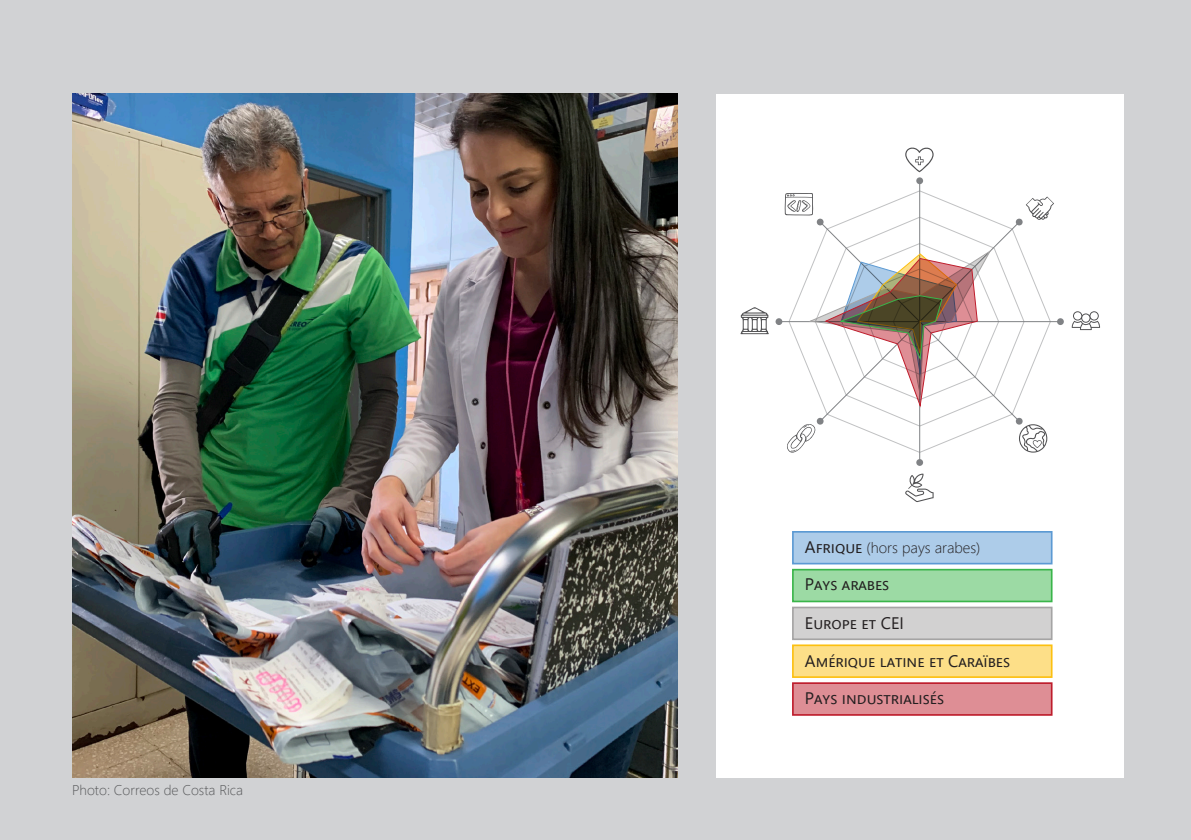
<style>
.page{position:relative;width:1191px;height:840px;background:#fff}
.page>*{position:absolute;margin:0;border:0;box-sizing:border-box;transform-origin:0 0}
.t1{font:16.6px "Segoe UI";color:#231f20}
.t2{font:300 15px "Segoe UI";color:#231f20}
.t3{font:300 14px "Segoe UI";color:#57585a}
.s1{font-weight:400;font-size:16.6px}
</style>
<div class="page">
<div style="left:0;top:0;width:1191px;height:839px;background:#d1d2d4"></div>
<div style="left:716px;top:94px;width:408px;height:683px;background:#fff"></div>
<img style="left:72px;top:94px;width:605px;height:683px">
<hr style="left:779px;top:321px;width:281px;height:1px;background:#808285">
<div style="left:1057px;top:318px;width:6px;height:7px;background:#808285;border-radius:50%"></div>
<div style="left:775px;top:318px;width:7px;height:7px;background:#808285;border-radius:50%"></div>
<hr style="left:919px;top:180px;width:1px;height:282px;background:#808285">
<div style="left:916px;top:177px;width:7px;height:7px;background:#808285;border-radius:50%"></div>
<div style="left:916px;top:459px;width:7px;height:6px;background:#808285;border-radius:50%"></div>
<svg style="left:789px;top:190px;width:261px;height:262px"></svg>
<svg style="left:807px;top:248px;width:185px;height:161px"></svg>
<svg style="left:905px;top:147px;width:28px;height:25px"></svg>
<svg style="left:784px;top:193px;width:40px;height:33px"></svg>
<svg style="left:740px;top:307px;width:29px;height:27px"></svg>
<svg style="left:787px;top:417px;width:37px;height:36px"></svg>
<svg style="left:905px;top:473px;width:28px;height:29px"></svg>
<svg style="left:1015px;top:417px;width:32px;height:35px"></svg>
<svg style="left:1071px;top:311px;width:29px;height:19px"></svg>
<svg style="left:1015px;top:196px;width:39px;height:30px"></svg>
<div style="left:793px;top:531px;width:258px;height:32px;background:#adcce9"></div>
<div style="left:792px;top:530px;width:260px;height:34px;border:2px solid #5c9ad3"></div>
<div style="left:793px;top:569px;width:258px;height:32px;background:#9cdaa4"></div>
<div style="left:792px;top:568px;width:260px;height:34px;border:2px solid #3ab54a"></div>
<div style="left:793px;top:607px;width:258px;height:32px;background:#d2d1d1"></div>
<div style="left:792px;top:606px;width:260px;height:33px;border:2px solid #a5a4a4"></div>
<div style="left:793px;top:645px;width:258px;height:31px;background:#fddf88"></div>
<div style="left:792px;top:644px;width:260px;height:33px;border:2px solid #fcc011"></div>
<div style="left:793px;top:682px;width:258px;height:32px;background:#de8e95"></div>
<div style="left:792px;top:682px;width:260px;height:33px;border:2px solid #be1d2c"></div>
<p class="t3" style="left:72px;top:776px;width:173px">Photo: Correos de Costa Rica</p>
<p class="t2" style="left:805px;top:533px;width:177px"><span class="s1">AFRIQUE</span> (hors pays arabes)</p>
<p class="t1" style="left:805px;top:568px;width:86px">PAYS ARABES</p>
<p class="t1" style="left:805px;top:606px;width:100px">EUROPE ET CEI</p>
<p class="t1" style="left:805px;top:645px;width:207px">AMÉRIQUE LATINE ET CARAÏBES</p>
<p class="t1" style="left:805px;top:682px;width:141px">PAYS INDUSTRIALISÉS</p>
</div>
